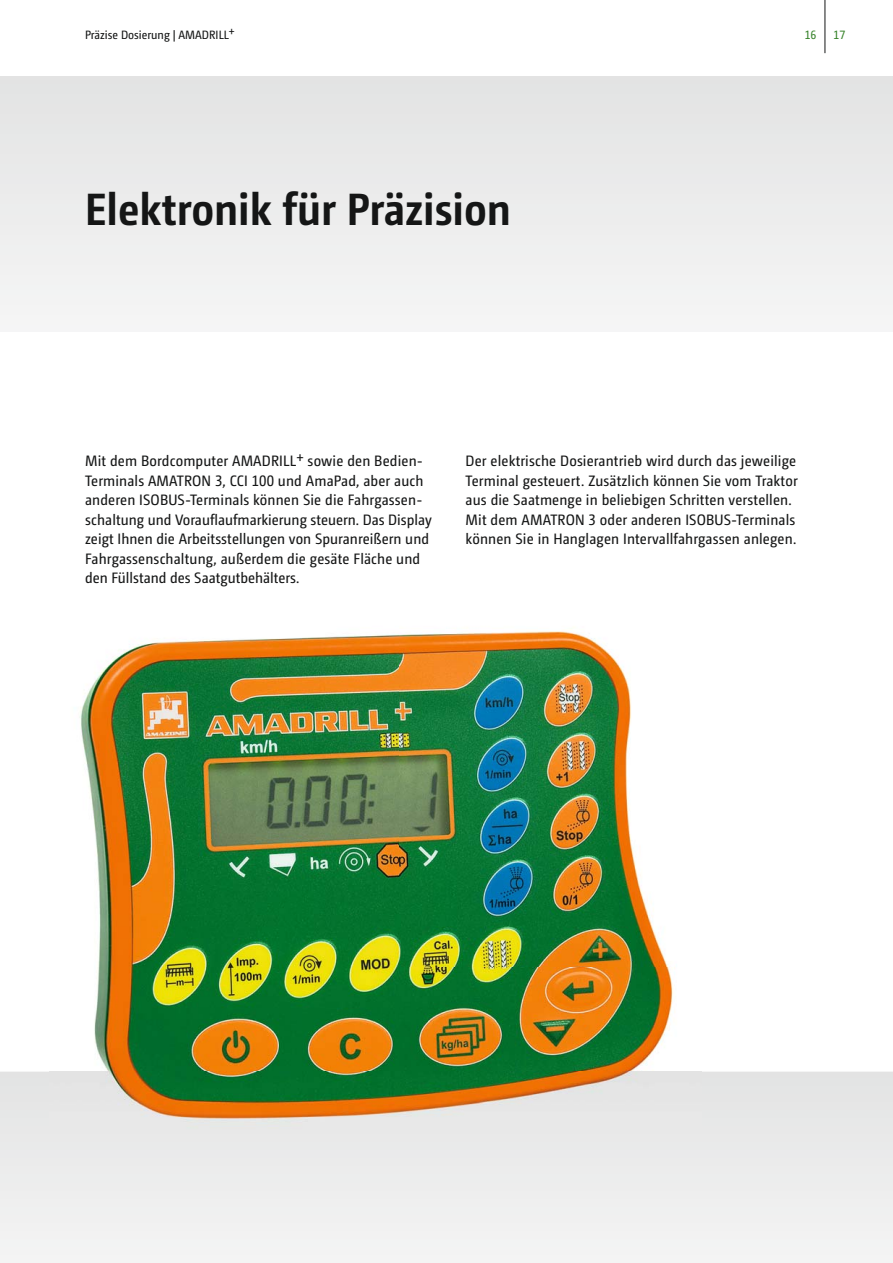
<style>
.page{position:relative;width:893px;height:1263px;background:#fff}
.page>*{position:absolute;margin:0;border:0;box-sizing:border-box;transform-origin:0 0}
.t1{font:700 45px "Camingo Dos Pro S Cd";color:#151616}
.t2{font:15px/19.5px "Camingo Dos Pro S Cd";letter-spacing:.01em;color:#151616}
.t3{font:12px "Camingo Dos Pro S Cd";color:#151616}
.t4{font:12px "Camingo Dos Pro S Cd";color:#38832b}
</style>
<div class="page">
<div style="left:0;top:77px;width:893px;height:255px;background:#eceded"></div>
<div style="left:0;top:1071px;width:893px;height:192px;background:#ededed"></div>
<img style="left:49px;top:627px;width:652px;height:504px">
<hr style="left:825px;top:0;width:1px;height:53px;background:#151616">
<p class="t3" style="left:85px;top:30px;width:151px">Präzise Dosierung | AMADRILL+</p>
<h1 class="t1" style="left:85px;top:191px;width:427px">Elektronik für Präzision</h1>
<p class="t4" style="left:805px;top:30px;width:13px">16</p>
<p class="t4" style="left:833px;top:30px;width:13px">17</p>
<p class="t2" style="left:85px;top:452px;width:348px">Mit dem Bordcomputer AMADRILL+ sowie den Bedien-Terminals AMATRON 3, CCI 100 und AmaPad, aber auch anderen ISOBUS-Terminals können Sie die Fahrgassen&shy;schaltung und Vorauflaufmarkierung steuern. Das Display zeigt Ihnen die Arbeitsstellungen von Spuranreißern und Fahrgassenschaltung, außerdem die gesäte Fläche und den Füllstand des Saatgutbehälters.</p>
<p class="t2" style="left:466px;top:452px;width:334px">Der elektrische Dosierantrieb wird durch das jeweilige Terminal gesteuert. Zusätzlich können Sie vom Traktor aus die Saatmenge in beliebigen Schritten verstellen.<br>Mit dem AMATRON 3 oder anderen ISOBUS-Terminals können Sie in Hanglagen Intervallfahrgassen anlegen.</p>
</div>
